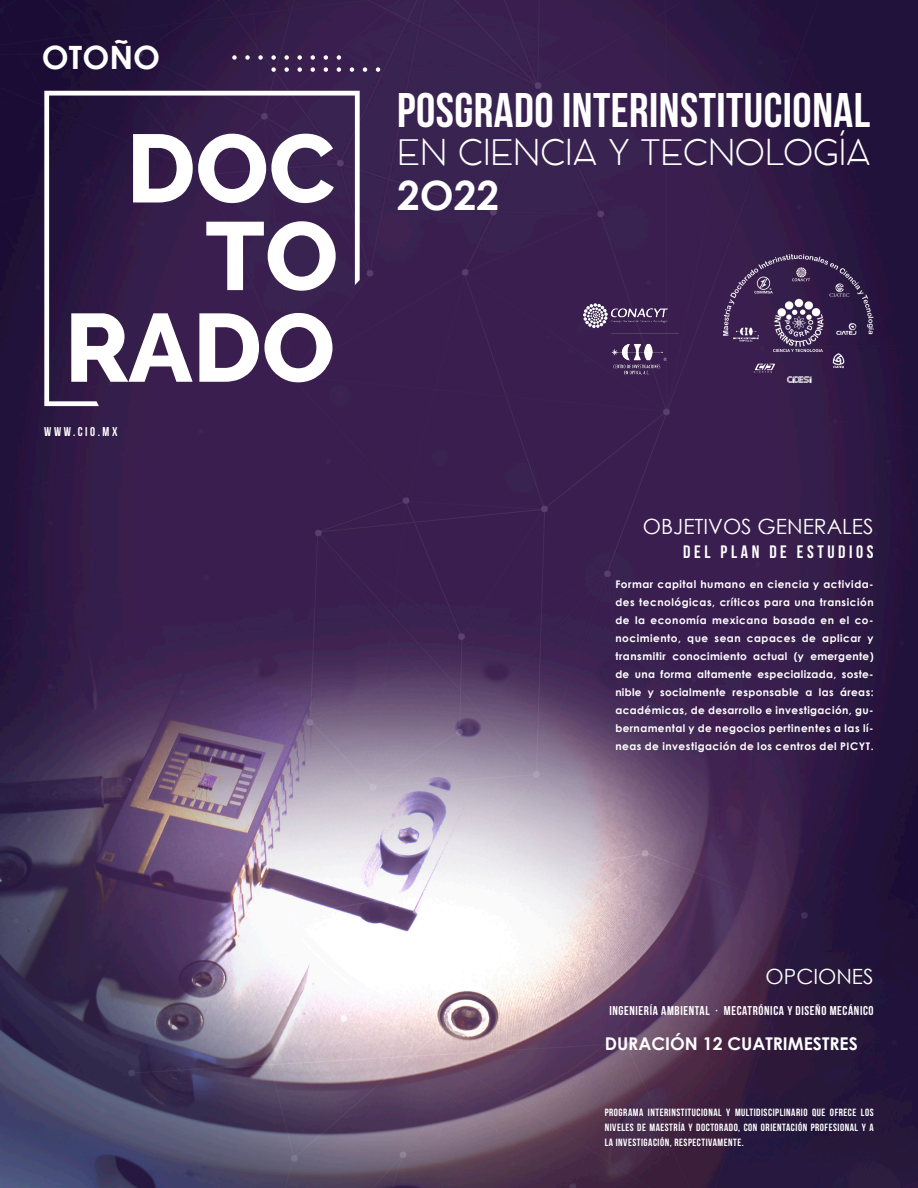
<style>
.page{position:relative;width:918px;height:1188px;background:#fff}
.page>*{position:absolute;margin:0;border:0;box-sizing:border-box;transform-origin:0 0}
.t1{font:800 96.45px/89.7px "Raleway";color:#fff;text-align:right}
.t2{font:700 48.6px "Bebas Neue";letter-spacing:.01em;color:#fff}
.t3{font:700 40.5px "Century Gothic";color:#fff}
.t4{font:300 35.1px "COCOMAT";color:#fff}
.t5{font:700 32.1px "Century Gothic";color:#fff}
.t6{font:21px "Century Gothic";color:#fff}
.t7{font:700 18px "Bebas Neue";letter-spacing:.2em;color:#fff}
.t8{font:700 17.55px "Century Gothic";color:#fff}
.t9{font:700 12.75px "Bebas Neue";letter-spacing:.05em;color:#fff}
.t10{font:700 10.5px/18px "Century Gothic";letter-spacing:.05em;color:#fff;text-align:justify}
.t11{font:10.5px/15px "Bebas Neue";letter-spacing:.05em;color:#fff;text-align:justify}
</style>
<div class="page">
<img style="left:0;top:0;width:918px;height:1188px">
<img style="left:723px;top:254px;width:151px;height:129px">
<svg style="left:232px;top:55px;width:5px;height:5px"></svg>
<svg style="left:245px;top:55px;width:5px;height:5px"></svg>
<svg style="left:258px;top:55px;width:5px;height:5px"></svg>
<svg style="left:271px;top:55px;width:5px;height:5px"></svg>
<svg style="left:284px;top:55px;width:5px;height:5px"></svg>
<svg style="left:298px;top:55px;width:4px;height:5px"></svg>
<svg style="left:311px;top:55px;width:4px;height:5px"></svg>
<svg style="left:324px;top:55px;width:4px;height:5px"></svg>
<svg style="left:337px;top:55px;width:4px;height:5px"></svg>
<svg style="left:271px;top:67px;width:5px;height:5px"></svg>
<svg style="left:284px;top:67px;width:5px;height:5px"></svg>
<svg style="left:298px;top:67px;width:4px;height:5px"></svg>
<svg style="left:311px;top:67px;width:4px;height:5px"></svg>
<svg style="left:324px;top:67px;width:4px;height:5px"></svg>
<svg style="left:337px;top:67px;width:4px;height:5px"></svg>
<svg style="left:350px;top:67px;width:4px;height:5px"></svg>
<svg style="left:363px;top:67px;width:4px;height:5px"></svg>
<svg style="left:376px;top:67px;width:4px;height:5px"></svg>
<svg style="left:44px;top:91px;width:316px;height:315px;background:#3d2652"></svg>
<img style="left:563px;top:299px;width:128px;height:84px">
<p class="t5" style="left:42px;top:33px;width:120px">OTOÑO</p>
<h1 class="t1" style="left:65px;top:124px;width:275px">DOC<br>TO<br>RADO</h1>
<p class="t9" style="left:44px;top:425px;width:75px">WWW.CIO.MX</p>
<p class="t2" style="left:397px;top:83px;width:474px">POSGRADO INTERINSTITUCIONAL</p>
<p class="t4" style="left:397px;top:132px;width:475px">EN CIENCIA Y TECNOLOGÍA</p>
<p class="t3" style="left:397px;top:165px;width:103px">2O22</p>
<p class="t6" style="left:643px;top:512px;width:232px">OBJETIVOS GENERALES</p>
<p class="t7" style="left:683px;top:542px;width:192px">DEL PLAN DE ESTUDIOS</p>
<p class="t10" style="left:615px;top:575px;width:260px">Formar capital humano en ciencia y activida&shy;des tecnológicas, críticos para una transición de la economía mexicana basada en el co&shy;nocimiento, que sean capaces de aplicar y transmitir conocimiento actual (y emergente) de una forma altamente especializada, soste&shy;nible y socialmente responsable a las áreas: académicas, de desarrollo e investigación, gu&shy;bernamental y de negocios pertinentes a las lí&shy;neas de investigación de los centros del PICYT.</p>
<p class="t6" style="left:766px;top:962px;width:110px">OPCIONES</p>
<p class="t9" style="left:609px;top:1003px;width:266px">INGENIERÍA AMBIENTAL · MECATRÓNICA Y DISEÑO MECÁNICO</p>
<p class="t8" style="left:605px;top:1030px;width:255px">DURACIÓN 12 CUATRIMESTRES</p>
<p class="t11" style="left:605px;top:1104px;width:270px">PROGRAMA INTERINSTITUCIONAL Y MULTIDISCIPLINARIO QUE OFRECE LOS NIVELES DE MAESTRÍA Y DOCTORADO, CON ORIENTACIÓN PROFESIONAL Y A LA INVESTIGACIÓN, RESPECTIVAMENTE.</p>
</div>
